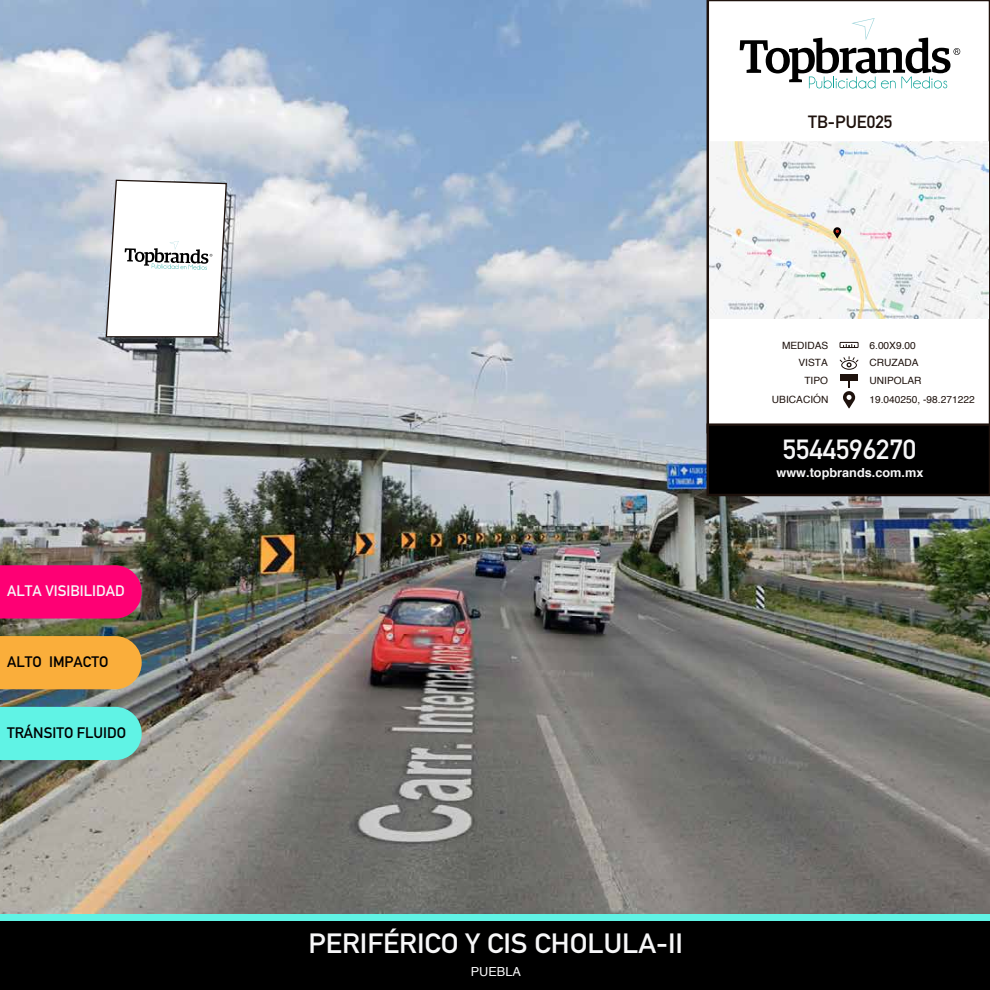
<style>
.page{position:relative;width:990px;height:990px;background:#fff}
.page>*{position:absolute;margin:0;border:0;box-sizing:border-box;transform-origin:0 0}
.t1{font:700 27.5px "DIN Alternate";color:#f7f7f8;scale:1.06 1}
.t2{font:700 27.25px "DIN Alternate";color:#f7f7f8}
.t3{font:700 17.5px "DIN Alternate";color:#1e120d}
.t4{font:700 15px "DIN Alternate";color:#000}
.t5{font:700 15px "DIN Alternate";color:#f7f7f8}
.t6{font:700 12.5px "Helvetica";color:#f7f7f8}
.t7{font:12.5px "Helvetica";color:#f7f7f8}
.t8{font:10px "Helvetica";color:#1e120d}
</style>
<div class="page">
<img style="left:0;top:0;width:990px;height:914px">
<div style="left:0;top:921px;width:990px;height:69px;background:#000"></div>
<svg style="left:707px;top:0;width:283px;height:423px"></svg>
<svg style="left:707px;top:423px;width:283px;height:73px"></svg>
<svg style="left:740px;top:18px;width:220px;height:71px"></svg>
<div style="left:840px;top:374px;width:18px;height:6px;background:#1e120d"></div>
<svg style="left:843px;top:380px;width:12px;height:29px"></svg>
<div style="left:840px;top:342px;width:18px;height:6px;border:1px solid #1e120d"></div>
<svg style="left:843px;top:344px;width:12px;height:4px"></svg>
<div style="left:841px;top:360px;width:16px;height:10px;border:1px solid #1e120d;border-radius:50%"></div>
<svg style="left:839px;top:357px;width:20px;height:10px"></svg>
<div style="left:0;top:914px;width:990px;height:7px;background:#60f3e5"></div>
<svg style="left:105px;top:179px;width:123px;height:159px"></svg>
<svg style="left:0;top:565px;width:142px;height:54px"></svg>
<div style="left:0;top:636px;width:142px;height:53px;background:#faae3b"></div>
<div style="left:0;top:707px;width:142px;height:53px;background:#60f3e5"></div>
<img style="left:709px;top:142px;width:280px;height:177px">
<svg style="left:833px;top:227px;width:8px;height:11px"></svg>
<h3 class="t5" style="left:7px;top:580px;width:119px">ALTA VISIBILIDAD</h3>
<h3 class="t4" style="left:7px;top:650px;width:103px">ALTO IMPACTO</h3>
<h3 class="t4" style="left:7px;top:721px;width:121px">TRÁNSITO FLUIDO</h3>
<h3 class="t3" style="left:808px;top:108px;width:86px">TB-PUE025</h3>
<p class="t8" style="left:782px;top:337px;width:48px">MEDIDAS</p>
<p class="t8" style="left:870px;top:337px;width:48px">6.00X9.00</p>
<p class="t8" style="left:798px;top:355px;width:31px">VISTA</p>
<p class="t8" style="left:870px;top:355px;width:51px">CRUZADA</p>
<p class="t8" style="left:804px;top:373px;width:25px">TIPO</p>
<p class="t8" style="left:870px;top:373px;width:53px">UNIPOLAR</p>
<p class="t8" style="left:772px;top:391px;width:58px">UBICACIÓN</p>
<p class="t8" style="left:870px;top:391px;width:107px">19.040250, -98.271222</p>
<h2 class="t2" style="left:783px;top:429px;width:135px">5544596270</h2>
<p class="t6" style="left:777px;top:463px;width:148px">www.topbrands.com.mx</p>
<h1 class="t1" style="left:309px;top:923px;width:355px">PERIFÉRICO Y CIS CHOLULA-II</h1>
<p class="t7" style="left:471px;top:962px;width:52px">PUEBLA</p>
</div>
